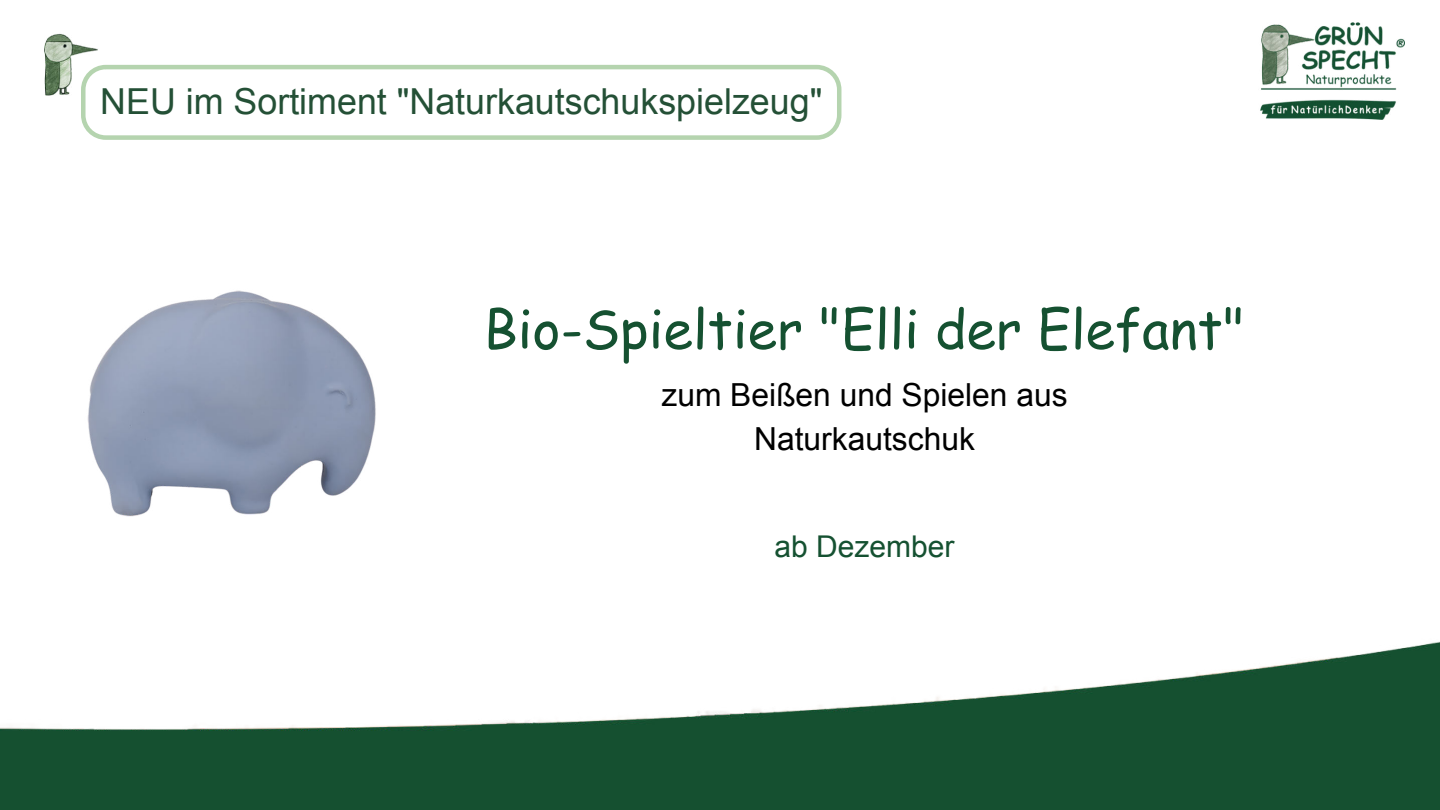
<style>
.page{position:relative;width:1440px;height:810px;background:#fff}
.page>*{position:absolute;margin:0;border:0;box-sizing:border-box;transform-origin:0 0}
.t1{font:53.5px "Comic Sans MS";color:#155131}
.t2{font:35.8px "Arial";color:#245036}
.t3{font:31.8px/44.4px "Arial";color:#000;text-align:center}
.t4{font:30px "Arial";color:#155131}
</style>
<div class="page">
<img style="left:0;top:641px;width:1440px;height:169px">
<img style="left:1260px;top:22px;width:144px;height:98px">
<svg style="left:81px;top:65px;width:760px;height:75px"></svg>
<img style="left:44px;top:33px;width:55px;height:64px">
<img style="left:0;top:108px;width:511px;height:566px">
<p class="t2" style="left:100px;top:78px;width:724px">NEU im Sortiment "Naturkautschukspielzeug"</p>
<h1 class="t1" style="left:484px;top:290px;width:763px">Bio-Spieltier "Elli der Elefant"</h1>
<p class="t3" style="left:661px;top:373px;width:408px">zum Beißen und Spielen aus<br>Naturkautschuk</p>
<p class="t4" style="left:774px;top:526px;width:182px">ab Dezember</p>
</div>
